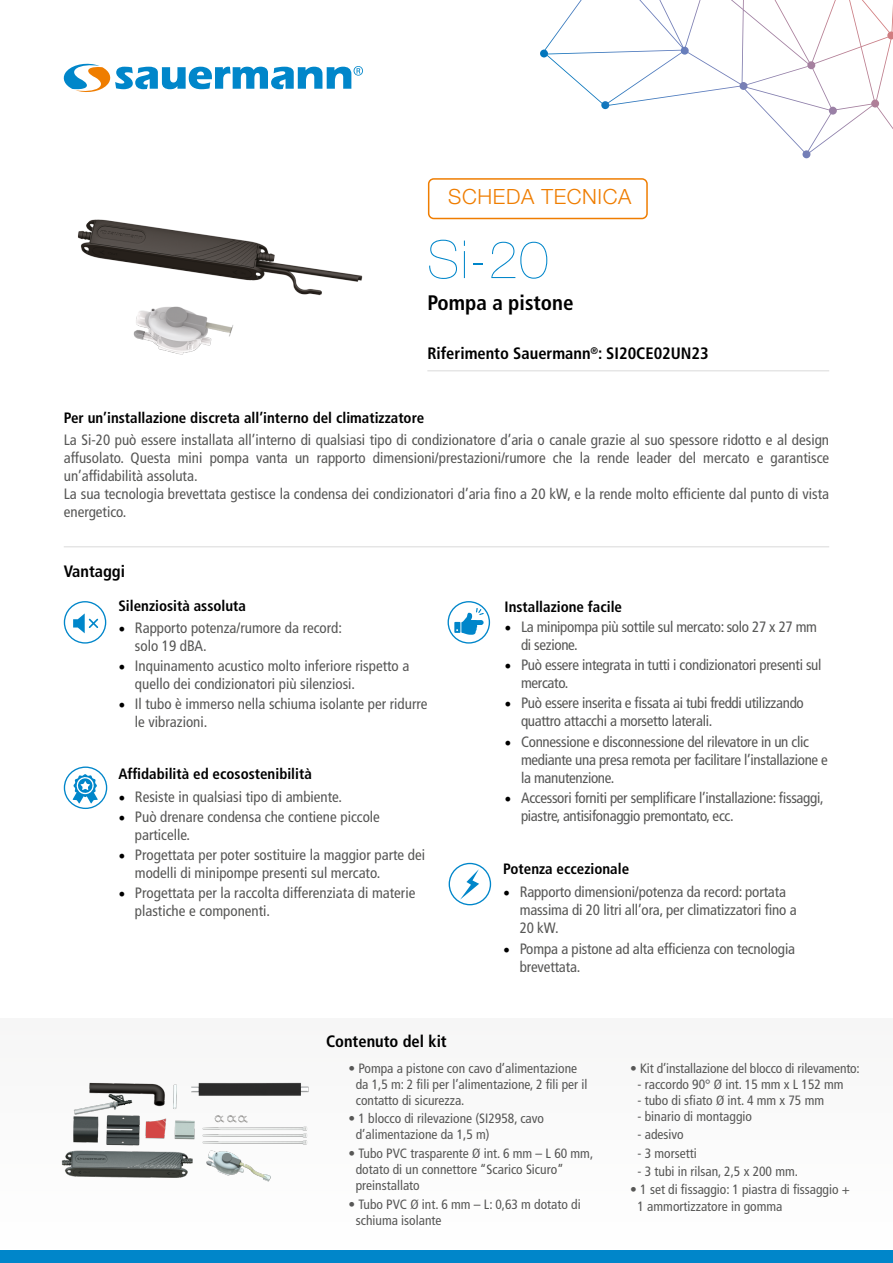
<style>
.page{position:relative;width:893px;height:1263px;background:#fff}
.page>*{position:absolute;margin:0;border:0;box-sizing:border-box;transform-origin:0 0}
.t1{font:200 52.5px "Helvetica Neue LT Std";color:#0086ca}
.t2{font:700 condensed 21px "Frutiger LT Std";color:#000}
.t3{font:300 21px "Helvetica Neue LT Std";letter-spacing:.03em;color:#ef7d00}
.t4{font:700 condensed 16.5px "Frutiger LT Std";color:#000}
.t5{font:condensed 15px/18px "Frutiger LT Std";color:#575756}
.t6{font:condensed 15px/18px "Frutiger LT Std";letter-spacing:-.02em;color:#575756}
.t7{font:700 condensed 15px "Frutiger LT Std";color:#000}
.t8{font:condensed 13.5px/16.2px "Frutiger LT Std";color:#575756}
.s1{font-family:"Minion Pro";font-stretch:normal;font-size:18px;color:#000}
</style>
<div class="page">
<div style="left:0;top:1018px;width:893px;height:245px;background:#fafafa"></div>
<img style="left:77px;top:219px;width:286px;height:136px">
<svg style="left:64px;top:64px;width:299px;height:28px"></svg>
<div style="left:0;top:1251px;width:893px;height:12px;background:#0086ca"></div>
<hr style="left:64px;top:546px;width:765px;height:1px;background:#dadada">
<hr style="left:427px;top:370px;width:402px;height:1px;background:#dadada">
<div style="left:428px;top:178px;width:220px;height:41px;border:2px solid #ef7d00;border-radius:5px"></div>
<svg style="left:540px;top:0;width:353px;height:158px"></svg>
<svg style="left:448px;top:602px;width:41px;height:41px"></svg>
<div style="left:448px;top:601px;width:42px;height:43px;border:1px solid #0086ca;border-radius:50%"></div>
<svg style="left:454px;top:608px;width:30px;height:27px"></svg>
<div style="left:64px;top:601px;width:42px;height:43px;border:1px solid #0086ca;border-radius:50%"></div>
<svg style="left:73px;top:613px;width:26px;height:20px"></svg>
<svg style="left:64px;top:767px;width:43px;height:41px"></svg>
<div style="left:64px;top:766px;width:43px;height:43px;border:1px solid #0086ca;border-radius:50%"></div>
<svg style="left:73px;top:774px;width:25px;height:29px"></svg>
<div style="left:449px;top:863px;width:42px;height:42px;border:1px solid #0086ca;border-radius:50%"></div>
<svg style="left:460px;top:869px;width:19px;height:30px"></svg>
<img style="left:61px;top:1082px;width:248px;height:100px">
<h2 class="t3" style="left:448px;top:184px;width:185px">SCHEDA TECNICA</h2>
<h1 class="t1" style="left:427px;top:229px;width:123px">Si-20</h1>
<h2 class="t2" style="left:427px;top:290px;width:148px">Pompa a pistone</h2>
<p class="t4" style="left:427px;top:344px;width:283px">Riferimento Sauermann<sup>®</sup>: SI20CE02UN23</p>
<p class="t7" style="left:64px;top:409px;width:362px">Per un’installazione discreta all’interno del climatizzatore</p>
<p class="t5" style="left:64px;top:430px;width:767px">La Si-20 può essere installata all’interno di qualsiasi tipo di condizionatore d’aria o canale grazie al suo spessore ridotto e al design affusolato. Questa mini pompa vanta un rapporto dimensioni/prestazioni/rumore che la rende leader del mercato e garantisce un’affidabilità assoluta.<br>La sua tecnologia brevettata gestisce la condensa dei condizionatori d’aria fino a 20 kW, e la rende molto efficiente dal punto di vista energetico.</p>
<p class="t4" style="left:64px;top:561px;width:63px">Vantaggi</p>
<p class="t7" style="left:118px;top:597px;width:129px">Silenziosità assoluta</p>
<p class="t5" style="left:135px;top:618px;width:209px;text-indent:-16px"><span class="s1">•</span> Rapporto potenza/rumore da record: solo 19 dBA.</p>
<p class="t5" style="left:135px;top:656px;width:276px;text-indent:-16px"><span class="s1">•</span> Inquinamento acustico molto inferiore rispetto a quello dei condizionatori più silenziosi.</p>
<p class="t5" style="left:135px;top:695px;width:294px;text-indent:-16px"><span class="s1">•</span> Il tubo è immerso nella schiuma isolante per ridurre le vibrazioni.</p>
<p class="t7" style="left:118px;top:765px;width:195px">Affidabilità ed ecosostenibilità</p>
<p class="t5" style="left:118px;top:787px;width:225px"><span class="s1">•</span> Resiste in qualsiasi tipo di ambiente.</p>
<p class="t5" style="left:135px;top:808px;width:246px;text-indent:-16px"><span class="s1">•</span> Può drenare condensa che contiene piccole particelle.</p>
<p class="t5" style="left:135px;top:846px;width:292px;text-indent:-16px"><span class="s1">•</span> Progettata per poter sostituire la maggior parte dei modelli di minipompe presenti sul mercato.</p>
<p class="t5" style="left:135px;top:884px;width:282px;text-indent:-16px"><span class="s1">•</span> Progettata per la raccolta differenziata di materie plastiche e componenti.</p>
<p class="t4" style="left:326px;top:1031px;width:122px">Contenuto del kit</p>
<p class="t7" style="left:504px;top:598px;width:119px">Installazione facile</p>
<p class="t6" style="left:521px;top:618px;width:298px;text-indent:-16px"><span class="s1">•</span> La minipompa più sottile sul mercato: solo 27 x 27 mm di sezione.</p>
<p class="t6" style="left:521px;top:656px;width:302px;text-indent:-16px"><span class="s1">•</span> Può essere integrata in tutti i condizionatori presenti sul mercato.</p>
<p class="t6" style="left:521px;top:694px;width:284px;text-indent:-16px"><span class="s1">•</span> Può essere inserita e fissata ai tubi freddi utilizzando quattro attacchi a morsetto laterali.</p>
<p class="t6" style="left:521px;top:732px;width:308px;text-indent:-16px"><span class="s1">•</span> Connessione e disconnessione del rilevatore in un clic mediante una presa remota per facilitare l’installazione e la manutenzione.</p>
<p class="t6" style="left:521px;top:788px;width:304px;text-indent:-16px"><span class="s1">•</span> Accessori forniti per semplificare l’installazione: fissaggi, piastre, antisifonaggio premontato, ecc.</p>
<p class="t7" style="left:503px;top:860px;width:127px">Potenza eccezionale</p>
<p class="t5" style="left:520px;top:883px;width:278px;text-indent:-16px"><span class="s1">•</span> Rapporto dimensioni/potenza da record: portata massima di 20 litri all’ora, per climatizzatori fino a<br>20 kW.</p>
<p class="t5" style="left:520px;top:939px;width:277px;text-indent:-16px"><span class="s1">•</span> Pompa a pistone ad alta efficienza con tecnologia brevettata.</p>
<p class="t8" style="left:356px;top:1060px;width:233px;text-indent:-7px">• Pompa a pistone con cavo d’alimentazione da 1,5 m: 2 fili per l’alimentazione, 2 fili per il contatto di sicurezza.</p>
<p class="t8" style="left:356px;top:1110px;width:190px;text-indent:-7px">• 1 blocco di rilevazione (SI2958, cavo d’alimentazione da 1,5 m)</p>
<p class="t8" style="left:356px;top:1145px;width:239px;text-indent:-7px">• Tubo PVC trasparente Ø int. 6 mm – L 60 mm, dotato di un connettore “Scarico Sicuro” preinstallato</p>
<p class="t8" style="left:356px;top:1196px;width:226px;text-indent:-7px">• Tubo PVC Ø int. 6 mm – L: 0,63 m dotato di schiuma isolante</p>
<p class="t8" style="left:630px;top:1060px;width:231px">• Kit d’installazione del blocco di rilevamento:</p>
<p class="t8" style="left:638px;top:1076px;width:208px">- raccordo 90° Ø int. 15 mm x L 152 mm</p>
<p class="t8" style="left:638px;top:1092px;width:188px">- tubo di sfiato Ø int. 4 mm x 75 mm</p>
<p class="t8" style="left:638px;top:1108px;width:116px">- binario di montaggio</p>
<p class="t8" style="left:638px;top:1127px;width:48px">- adesivo</p>
<p class="t8" style="left:638px;top:1145px;width:61px">- 3 morsetti</p>
<p class="t8" style="left:638px;top:1163px;width:162px">- 3 tubi in rilsan, 2,5 x 200 mm.</p>
<p class="t8" style="left:638px;top:1182px;width:214px;text-indent:-7px">• 1 set di fissaggio: 1 piastra di fissaggio +<br>1 ammortizzatore in gomma</p>
</div>
